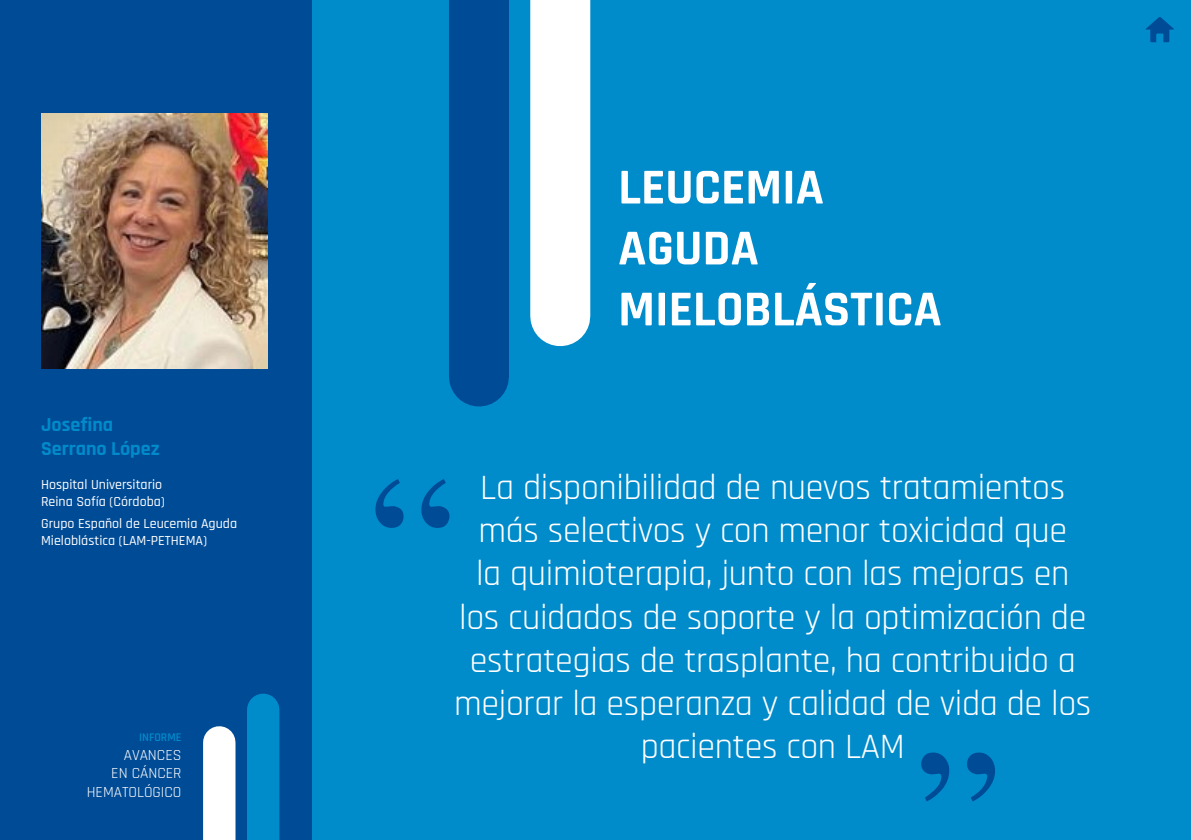
<style>
.page{position:relative;width:1191px;height:840px;background:#fff}
.page>*{position:absolute;margin:0;border:0;box-sizing:border-box;transform-origin:0 0}
.t1{font:200px "Times";color:#004b96}
.Titulo{font:700 50.8px/60.8px "Rajdhani";color:#fff}
.Frase{font:36px/43.2px "Rajdhani";letter-spacing:-.01em;color:#fff;text-align:center}
.Autor{font:700 20px/24px "Rajdhani";color:#008bcb}
.t2{font:15.4px/18.6px "Rajdhani";color:#fff;text-align:right}
.Servicio{font:500 14px/16.8px "Rajdhani";color:#fff}
.t3{font:600 11.8px "Rajdhani";color:#008bcb}
</style>
<div class="page">
<div style="left:312px;top:0;width:879px;height:839px;background:#008bcb"></div>
<div style="left:0;top:0;width:312px;height:839px;background:#004b96"></div>
<img style="left:41px;top:113px;width:227px;height:255px">
<svg style="left:1146px;top:17px;width:28px;height:25px"></svg>
<div style="left:203px;top:742px;width:32px;height:97px;background:#fff"></div>
<div style="left:247px;top:709px;width:32px;height:130px;background:#008bcb"></div>
<div style="left:530px;top:0;width:60px;height:316px;background:#fff"></div>
<div style="left:449px;top:0;width:60px;height:376px;background:#004b96"></div>
<p class="Autor" style="left:41px;top:412px;width:120px">Josefina<br>Serrano López</p>
<p class="Servicio" style="left:41px;top:476px;width:125px">Hospital Universitario<br>Reina Sofía (Córdoba)</p>
<p class="Servicio" style="left:41px;top:515px;width:197px">Grupo Español de Leucemia Aguda<br>Mieloblástica (LAM-PETHEMA)</p>
<p class="t3" style="left:139px;top:729px;width:44px">INFORME</p>
<p class="t2" style="left:87px;top:745px;width:96px">AVANCES<br>EN CÁNCER<br>HEMATOLÓGICO</p>
<p class="Titulo" style="left:618px;top:158px;width:325px">LEUCEMIA<br>AGUDA<br>MIELOBLÁSTICA</p>
<p class="Frase" style="left:454px;top:466px;width:639px">La disponibilidad de nuevos tratamientos más selectivos y con menor toxicidad que<br>la quimioterapia, junto con las mejoras en los cuidados de soporte y la optimización de estrategias de trasplante, ha contribuido a mejorar la esperanza y calidad de vida de los pacientes con LAM</p>
<p class="t1" style="left:370px;top:359px;width:90px">“</p>
<p class="t1" style="left:914px;top:633px;width:90px">”</p>
</div>
